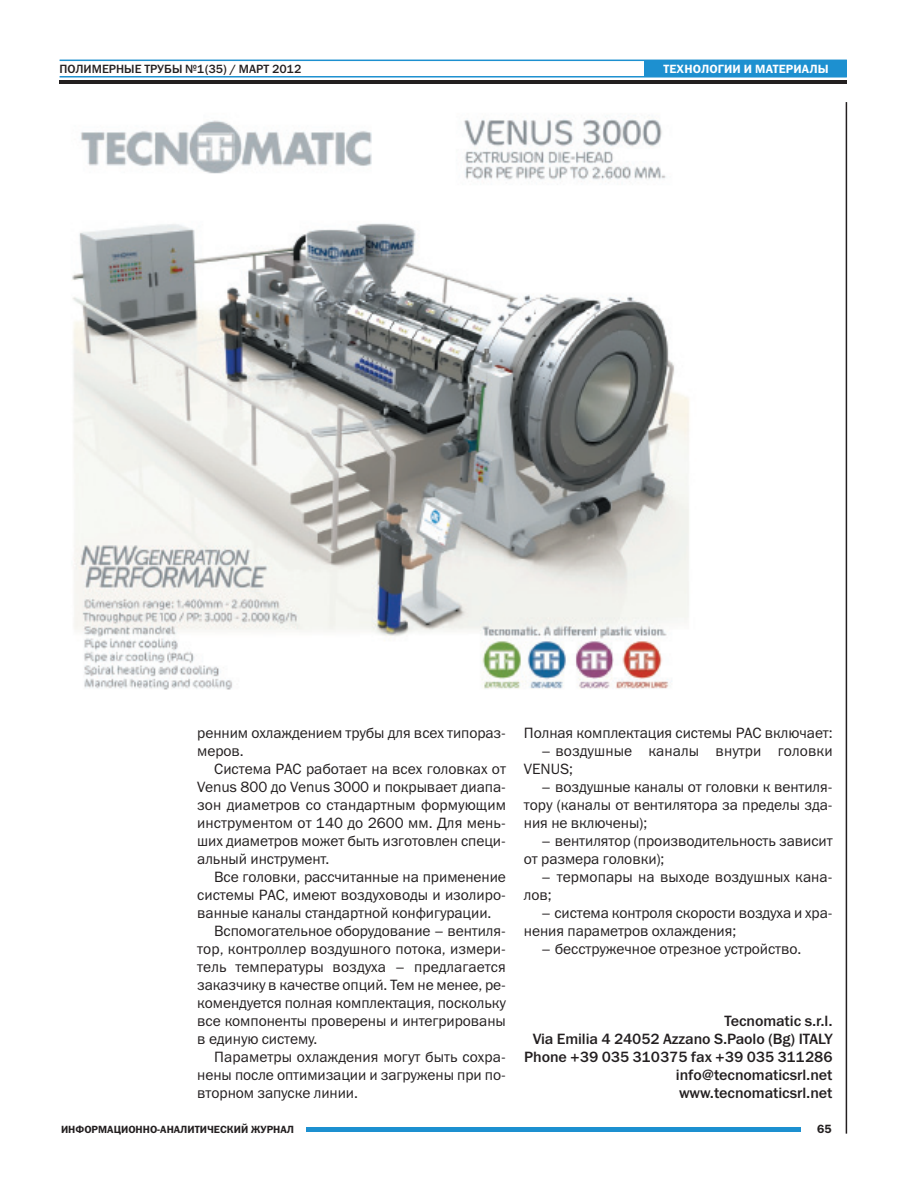
<style>
.page{position:relative;width:915px;height:1191px;background:#fff}
.page>*{position:absolute;margin:0;border:0;box-sizing:border-box;transform-origin:0 0}
.t1{font:15px/18px "Franklin Gothic Book C";letter-spacing:-.005em;color:#231f20}
.t2{font:15px/18px "Franklin Gothic Medium C";letter-spacing:-.005em;color:#231f20;text-align:right}
.t3{font:12px "Franklin Gothic Medium C";color:#231f20}
.t4{font:12px "Franklin Gothic Demi C";letter-spacing:.01em;color:#fff}
.t5{font:12px "Franklin Gothic Demi C";color:#231f20}
.t6{font:10.5px "Franklin Gothic Demi C";color:#231f20}
</style>
<div class="page">
<hr style="left:845px;top:102px;width:1px;height:1031px;background:#231f20">
<hr style="left:306px;top:1127px;width:494px;height:4px;background:#1d90d0">
<hr style="left:60px;top:76px;width:786px;height:1px;background:#1d90d0">
<hr style="left:60px;top:60px;width:786px;height:1px;background:#1d90d0">
<hr style="left:60px;top:80px;width:786px;height:3px;background:#231f20">
<div style="left:644px;top:60px;width:202px;height:16px;background:#1d90d0"></div>
<img style="left:72px;top:116px;width:617px;height:574px">
<p class="t3" style="left:60px;top:62px;width:243px">ПОЛИМЕРНЫЕ ТРУБЫ №1(35) / МАРТ 2012</p>
<p class="t4" style="left:663px;top:62px;width:166px">ТЕХНОЛОГИИ И МАТЕРИАЛЫ</p>
<p class="t1" style="left:197px;top:724px;width:310px">ренним охлаждением трубы для всех типораз&shy;меров.</p>
<p class="t1" style="left:197px;top:760px;width:310px;text-align:justify;text-indent:17px">Система РАС работает на всех головках от Venus 800 до Venus 3000 и покрывает диапа&shy;зон диаметров со стандартным формующим инструментом от 140 до 2600 мм. Для мень&shy;ших диаметров может быть изготовлен специ&shy;альный инструмент.</p>
<p class="t1" style="left:214px;top:868px;width:293px">Все головки, рассчитанные на применение</p>
<p class="t1" style="left:197px;top:886px;width:310px">системы РАС, имеют воздуховоды и изолиро-</p>
<p class="t1" style="left:197px;top:904px;width:295px">ванные каналы стандартной конфигурации.</p>
<p class="t1" style="left:214px;top:922px;width:293px">Вспомогательное оборудование – вентиля-</p>
<p class="t1" style="left:197px;top:940px;width:310px">тор, контроллер воздушного потока, измери-</p>
<p class="t1" style="left:197px;top:958px;width:310px">тель температуры воздуха – предлагается</p>
<p class="t1" style="left:197px;top:976px;width:310px">заказчику в качестве опций. Тем не менее, ре-</p>
<p class="t1" style="left:197px;top:994px;width:310px">комендуется полная комплектация, поскольку</p>
<p class="t1" style="left:197px;top:1012px;width:310px">все компоненты проверены и интегрированы</p>
<p class="t1" style="left:197px;top:1030px;width:122px">в единую систему.</p>
<p class="t1" style="left:214px;top:1048px;width:293px">Параметры охлаждения могут быть сохра-</p>
<p class="t1" style="left:197px;top:1066px;width:310px">нены после оптимизации и загружены при по-</p>
<p class="t1" style="left:197px;top:1084px;width:162px">вторном запуске линии.</p>
<p class="t6" style="left:61px;top:1122px;width:234px">ИНФОРМАЦИОННО-АНАЛИТИЧЕСКИЙ ЖУРНАЛ</p>
<p class="t1" style="left:523px;top:724px;width:310px">Полная комплектация системы РАС включает:</p>
<p class="t1" style="left:523px;top:742px;width:310px;text-indent:17px">– воздушные каналы внутри головки<br>VENUS;</p>
<p class="t1" style="left:523px;top:778px;width:310px;text-align:justify;text-indent:17px">– воздушные каналы от головки к вентиля&shy;тору (каналы от вентилятора за пределы зда&shy;ния не включены);</p>
<p class="t1" style="left:523px;top:832px;width:310px;text-indent:17px">– вентилятор (производительность зависит от размера головки);</p>
<p class="t1" style="left:523px;top:868px;width:310px;text-indent:17px">– термопары на выходе воздушных кана&shy;лов;</p>
<p class="t1" style="left:523px;top:904px;width:310px;text-indent:17px">– система контроля скорости воздуха и хра&shy;нения параметров охлаждения;</p>
<p class="t1" style="left:540px;top:940px;width:262px">– бесстружечное отрезное устройство.</p>
<p class="t2" style="left:524px;top:1012px;width:310px">Tecnomatic s.r.l.<br>Via Emilia 4 24052 Azzano S.Paolo (Bg) ITALY<br>Phone +39 035 310375 fax +39 035 311286 info@tecnomaticsrl.net www.tecnomaticsrl.net</p>
<p class="t5" style="left:817px;top:1122px;width:16px">65</p>
</div>
